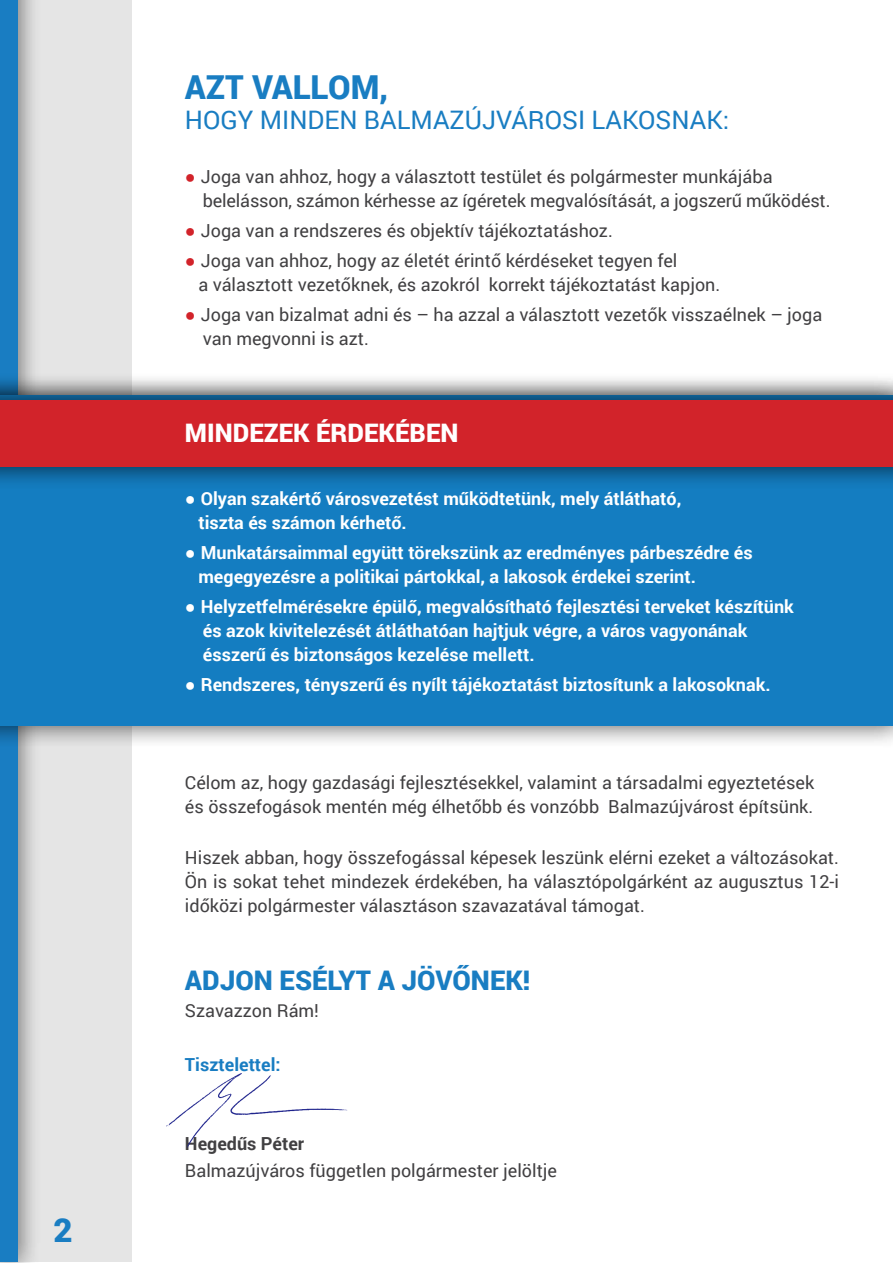
<style>
.page{position:relative;width:893px;height:1263px;background:#fff}
.page>*{position:absolute;margin:0;border:0;box-sizing:border-box;transform-origin:0 0}
.t1{font:900 33px "Roboto";color:#197dc2}
.t2{font:900 27px "Roboto";color:#197dc2}
.t3{font:25.5px "Roboto";color:#197dc2}
.t4{font:900 25.5px "Roboto";color:#fff}
.t5{font:18px/24px "Roboto";color:#414042}
.t6{font:700 18px/24px "Roboto";color:#fff}
.t7{font:700 18px "Roboto";color:#197dc2}
.t8{font:700 18px "Roboto";color:#414042}
.s1{font-family:"Arial";color:#d2232a}
.s2{font-family:"Arial"}
</style>
<div class="page">
<div style="left:0;top:0;width:132px;height:1261px;background:#e5e5e5"></div>
<div style="left:0;top:0;width:41px;height:1263px;background:#000;opacity:.71"></div>
<div style="left:0;top:0;width:17px;height:1261px;background:#197dc2"></div>
<div style="left:0;top:371px;width:893px;height:378px;background:#000;opacity:.7"></div>
<div style="left:0;top:395px;width:893px;height:331px;background:#147dc1"></div>
<div style="left:0;top:377px;width:893px;height:114px;background:#000;opacity:.75"></div>
<div style="left:0;top:401px;width:893px;height:66px;background:#d2232a"></div>
<img style="left:167px;top:1073px;width:181px;height:75px">
<h1 class="t1" style="left:54px;top:1207px;width:21px">2</h1>
<h1 class="t1" style="left:185px;top:64px;width:205px">AZT VALLOM,</h1>
<h3 class="t3" style="left:185px;top:102px;width:546px">hogy minden balmazújvárosi lakosnak:</h3>
<p class="t5" style="left:203px;top:164px;width:629px;text-indent:-18px"><span class="s1">●</span> Joga van ahhoz, hogy a választott testület és polgármester munkájába belelásson, számon kérhesse az ígéretek megvalósítását, a jogszerű működést.</p>
<p class="t5" style="left:185px;top:218px;width:429px"><span class="s1">●</span> Joga van a rendszeres és objektív tájékoztatáshoz.</p>
<p class="t5" style="left:198px;top:248px;width:523px;text-indent:-13px"><span class="s1">●</span> Joga van ahhoz, hogy az életét érintő kérdéseket tegyen fel<br>a választott vezetőknek, és azokról korrekt tájékoztatást kapjon.</p>
<p class="t5" style="left:203px;top:302px;width:621px;text-indent:-18px"><span class="s1">●</span> Joga van bizalmat adni és – ha azzal a választott vezetők visszaélnek – joga van megvonni is azt.</p>
<h3 class="t4" style="left:185px;top:415px;width:275px">MINDEZEK ÉRDEKÉBEN</h3>
<p class="t6" style="left:198px;top:486px;width:484px;text-indent:-13px"><span class="s2">●</span> Olyan szakértő városvezetést működtetünk, mely átlátható, tiszta és számon kérhető.</p>
<p class="t6" style="left:198px;top:540px;width:556px;text-indent:-13px"><span class="s2">●</span> Munkatársaimmal együtt törekszünk az eredményes párbeszédre és megegyezésre a politikai pártokkal, a lakosok érdekei szerint.</p>
<p class="t6" style="left:203px;top:594px;width:592px;text-indent:-18px"><span class="s2">●</span> Helyzetfelmérésekre épülő, megvalósítható fejlesztési terveket készítünk és azok kivitelezését átláthatóan hajtjuk végre, a város vagyonának ésszerű és biztonságos kezelése mellett.</p>
<p class="t6" style="left:185px;top:672px;width:587px"><span class="s2">●</span> Rendszeres, tényszerű és nyílt tájékoztatást biztosítunk a lakosoknak.</p>
<p class="t5" style="left:185px;top:770px;width:631px">Célom az, hogy gazdasági fejlesztésekkel, valamint a társadalmi egyeztetések és összefogások mentén még élhetőbb és vonzóbb Balmazújvárost építsünk.</p>
<p class="t5" style="left:185px;top:845px;width:655px;text-align:justify">Hiszek abban, hogy összefogással képesek leszünk elérni ezeket a változásokat.<br>Ön is sokat tehet mindezek érdekében, ha választópolgárként az augusztus 12-i időközi polgármester választáson szavazatával támogat.</p>
<h2 class="t2" style="left:185px;top:961px;width:347px">ADJON ESÉLYT A JÖVŐNEK!</h2>
<p class="t5" style="left:185px;top:998px;width:136px">Szavazzon Rám!</p>
<p class="t7" style="left:185px;top:1052px;width:97px">Tisztelettel:</p>
<p class="t8" style="left:185px;top:1131px;width:121px">Hegedűs Péter</p>
<p class="t5" style="left:185px;top:1158px;width:374px">Balmazújváros független polgármester jelöltje</p>
</div>
